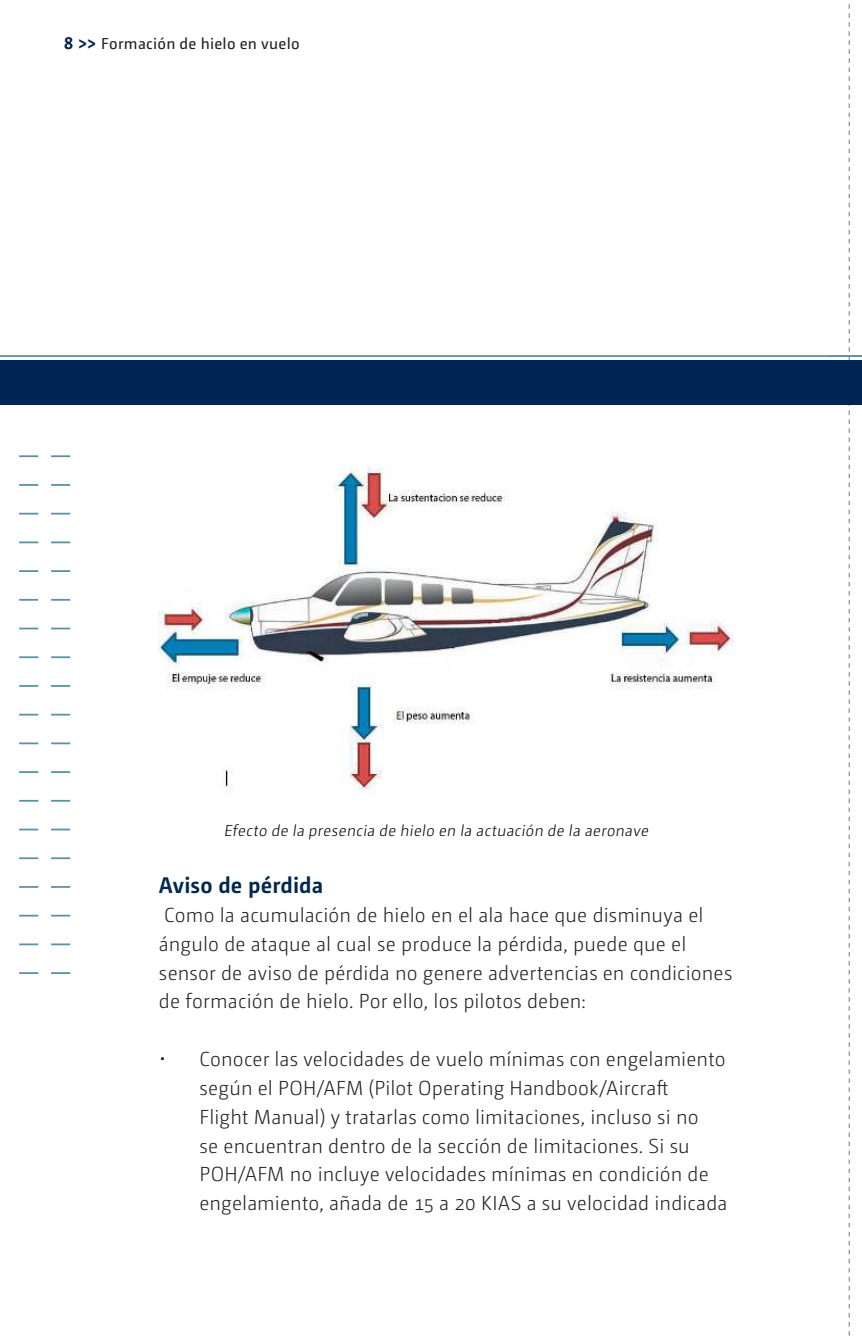
<style>
.page{position:relative;width:862px;height:1340px;background:#fff}
.page>*{position:absolute;margin:0;border:0;box-sizing:border-box;transform-origin:0 0}
.t1{font:700 22.5px "Camingo Dos Pro";letter-spacing:.005em;color:#00294f}
.t2{font:300 20.25px/28.8px "Camingo Dos Pro";letter-spacing:.005em;color:#221f1f}
.t3{font:300 15.75px "Camingo Dos Pro";color:#000}
.t4{font:15.75px "Camingo Dos Pro";letter-spacing:.015em;color:#221f1f}
.s1{font-weight:700;font-size:18px;color:#002454}
</style>
<div class="page">
<svg style="left:848px;top:4px;width:1px;height:1332px"></svg>
<div style="left:0;top:360px;width:861px;height:45px;background:#002454"></div>
<hr style="left:0;top:355px;width:861px;height:2px;background:#5e91a7">
<svg style="left:19px;top:455px;width:19px;height:2px"></svg>
<svg style="left:51px;top:455px;width:19px;height:2px"></svg>
<svg style="left:19px;top:484px;width:19px;height:2px"></svg>
<svg style="left:51px;top:484px;width:19px;height:2px"></svg>
<svg style="left:19px;top:513px;width:19px;height:1px"></svg>
<svg style="left:51px;top:513px;width:19px;height:1px"></svg>
<svg style="left:19px;top:541px;width:19px;height:2px"></svg>
<svg style="left:51px;top:541px;width:19px;height:2px"></svg>
<svg style="left:19px;top:570px;width:19px;height:2px"></svg>
<svg style="left:51px;top:570px;width:19px;height:2px"></svg>
<svg style="left:19px;top:599px;width:19px;height:1px"></svg>
<svg style="left:51px;top:599px;width:19px;height:1px"></svg>
<svg style="left:19px;top:627px;width:19px;height:2px"></svg>
<svg style="left:51px;top:627px;width:19px;height:2px"></svg>
<svg style="left:19px;top:656px;width:19px;height:2px"></svg>
<svg style="left:51px;top:656px;width:19px;height:2px"></svg>
<svg style="left:19px;top:685px;width:19px;height:2px"></svg>
<svg style="left:51px;top:685px;width:19px;height:2px"></svg>
<svg style="left:19px;top:713px;width:19px;height:2px"></svg>
<svg style="left:51px;top:713px;width:19px;height:2px"></svg>
<svg style="left:19px;top:742px;width:19px;height:2px"></svg>
<svg style="left:51px;top:742px;width:19px;height:2px"></svg>
<svg style="left:19px;top:771px;width:19px;height:2px"></svg>
<svg style="left:51px;top:771px;width:19px;height:2px"></svg>
<svg style="left:19px;top:800px;width:19px;height:1px"></svg>
<svg style="left:51px;top:800px;width:19px;height:1px"></svg>
<svg style="left:19px;top:828px;width:19px;height:2px"></svg>
<svg style="left:51px;top:828px;width:19px;height:2px"></svg>
<svg style="left:19px;top:857px;width:19px;height:2px"></svg>
<svg style="left:51px;top:857px;width:19px;height:2px"></svg>
<svg style="left:19px;top:886px;width:19px;height:1px"></svg>
<svg style="left:51px;top:886px;width:19px;height:1px"></svg>
<svg style="left:19px;top:914px;width:19px;height:2px"></svg>
<svg style="left:51px;top:914px;width:19px;height:2px"></svg>
<svg style="left:19px;top:943px;width:19px;height:2px"></svg>
<svg style="left:51px;top:943px;width:19px;height:2px"></svg>
<svg style="left:19px;top:972px;width:19px;height:2px"></svg>
<svg style="left:51px;top:972px;width:19px;height:2px"></svg>
<img style="left:159px;top:463px;width:574px;height:331px">
<p class="t4" style="left:64px;top:34px;width:237px"><span class="s1">8 &gt;&gt;</span> Formación de hielo en vuelo</p>
<p class="t3" style="left:223px;top:823px;width:428px">Efecto de la presencia de hielo en la actuación de la aeronave</p>
<p class="t1" style="left:159px;top:872px;width:166px">Aviso de pérdida</p>
<p class="t2" style="left:159px;top:902px;width:574px">Como la acumulación de hielo en el ala hace que disminuya el ángulo de ataque al cual se produce la pérdida, puede que el sensor de aviso de pérdida no genere advertencias en condiciones de formación de hielo. Por ello, los pilotos deben:</p>
<p class="t2" style="left:199px;top:1046px;width:529px;text-indent:-40px">• Conocer las velocidades de vuelo mínimas con engelamiento según el POH/AFM (Pilot Operating Handbook/Aircraft<br>Flight Manual) y tratarlas como limitaciones, incluso si no<br>se encuentran dentro de la sección de limitaciones. Si su POH/AFM no incluye velocidades mínimas en condición de engelamiento, añada de 15 a 20 KIAS a su velocidad indicada</p>
</div>
